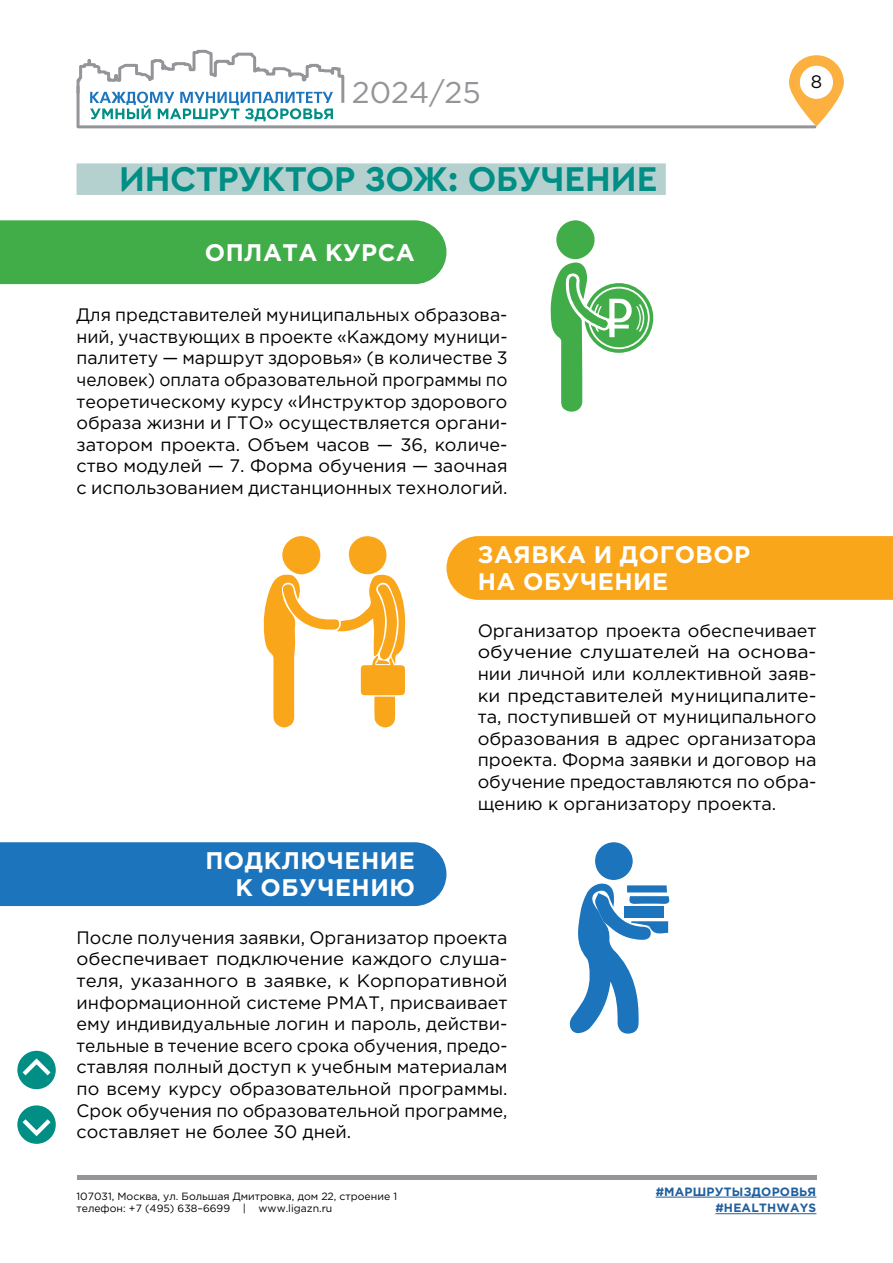
<style>
.page{position:relative;width:893px;height:1263px;background:#fff}
.page>*{position:absolute;margin:0;border:0;box-sizing:border-box;transform-origin:0 0}
.t1{font:700 36px "Cera Pro";color:#008e85}
.t2{font:30px "Gotham Pro";color:#939598}
.t3{font:700 24px/27px "Gotham Pro";letter-spacing:.02em;color:#fff;text-align:right}
.t4{font:18px/21.6px "Gotham Pro";color:#000;text-align:justify}
.t5{font:700 12px/16.6px "Gotham Pro";letter-spacing:.02em;color:#215e9e;text-align:right}
.t6{font:10.5px/12.6px "Gotham Pro";color:#000}
</style>
<div class="page">
<hr style="left:77px;top:1176px;width:739px;height:4px;background:#939598">
<hr style="left:78px;top:125px;width:737px;height:3px;background:#939598">
<svg style="left:789px;top:55px;width:55px;height:72px"></svg>
<hr style="left:77px;top:86px;width:3px;height:41px;background:#939598">
<svg style="left:76px;top:49px;width:269px;height:72px"></svg>
<hr style="left:656px;top:1197px;width:160px;height:1px;background:#215e9e">
<hr style="left:715px;top:1213px;width:101px;height:1px;background:#215e9e">
<div style="left:77px;top:163px;width:589px;height:32px;background:#b5d1cf"></div>
<div style="left:0;top:220px;width:446px;height:64px;background:#41ad49"></div>
<div style="left:0;top:842px;width:446px;height:64px;background:#1c75bc"></div>
<div style="left:446px;top:536px;width:447px;height:64px;background:#faa61a"></div>
<div style="left:595px;top:842px;width:38px;height:38px;background:#1c75bc;border-radius:50%"></div>
<svg style="left:569px;top:883px;width:101px;height:151px"></svg>
<svg style="left:263px;top:536px;width:143px;height:192px"></svg>
<div style="left:556px;top:220px;width:39px;height:39px;background:#41ad49;border-radius:50%"></div>
<svg style="left:550px;top:259px;width:103px;height:153px"></svg>
<div style="left:17px;top:1051px;width:39px;height:38px;background:#008e85;border-radius:50%"></div>
<svg style="left:18px;top:1055px;width:37px;height:25px"></svg>
<div style="left:17px;top:1105px;width:39px;height:39px;background:#008e85;border-radius:50%"></div>
<svg style="left:18px;top:1115px;width:37px;height:24px"></svg>
<h2 class="t2" style="left:352px;top:76px;width:131px">2024/25</h2>
<h1 class="t1" style="left:119px;top:155px;width:540px">ИНСТРУКТОР ЗОЖ: ОБУЧЕНИЕ</h1>
<h3 class="t3" style="left:205px;top:238px;width:212px">ОПЛАТА КУРСА</h3>
<p class="t4" style="left:77px;top:304px;width:432px">Для представителей муниципальных образова&shy;ний, участвующих в проекте «Каждому муници&shy;палитету — маршрут здоровья» (в количестве 3 человек) оплата образовательной программы по теоретическому курсу «Инструктор здорового образа жизни и ГТО» осуществляется органи&shy;затором проекта. Объем часов — 36, количе&shy;ство модулей — 7. Форма обучения — заочная с использованием дистанционных технологий.</p>
<h3 class="t3" style="left:478px;top:541px;width:274px;text-align:left">ЗАЯВКА И ДОГОВОР<br>НА ОБУЧЕНИЕ</h3>
<p class="t4" style="left:811px;top:71px;width:13px">8</p>
<h3 class="t3" style="left:205px;top:847px;width:211px">ПОДКЛЮЧЕНИЕ<br>К ОБУЧЕНИЮ</h3>
<p class="t4" style="left:478px;top:620px;width:340px">Организатор проекта обеспечивает обучение слушателей на основа&shy;нии личной или коллективной заяв&shy;ки представителей муниципалите&shy;та, поступившей от муниципального образования в адрес организатора проекта. Форма заявки и договор на обучение предоставляются по обра&shy;щению к организатору проекта.</p>
<p class="t4" style="left:77px;top:926px;width:432px">После получения заявки, Организатор проекта обеспечивает подключение каждого слуша&shy;теля, указанного в заявке, к Корпоративной информационной системе РМАТ, присваивает ему индивидуальные логин и пароль, действи&shy;тельные в течение всего срока обучения, предо&shy;ставляя полный доступ к учебным материалам по всему курсу образовательной программы.<br>Срок обучения по образовательной программе, составляет не более 30 дней.</p>
<p class="t6" style="left:77px;top:1189px;width:322px">107031, Москва, ул. Большая Дмитровка, дом 22, строение 1 телефон: +7 (495) 638–6699 | www.ligazn.ru</p>
<p class="t5" style="left:656px;top:1183px;width:162px">#МАРШРУТЫЗДОРОВЬЯ #HEALTHWAYS</p>
</div>
